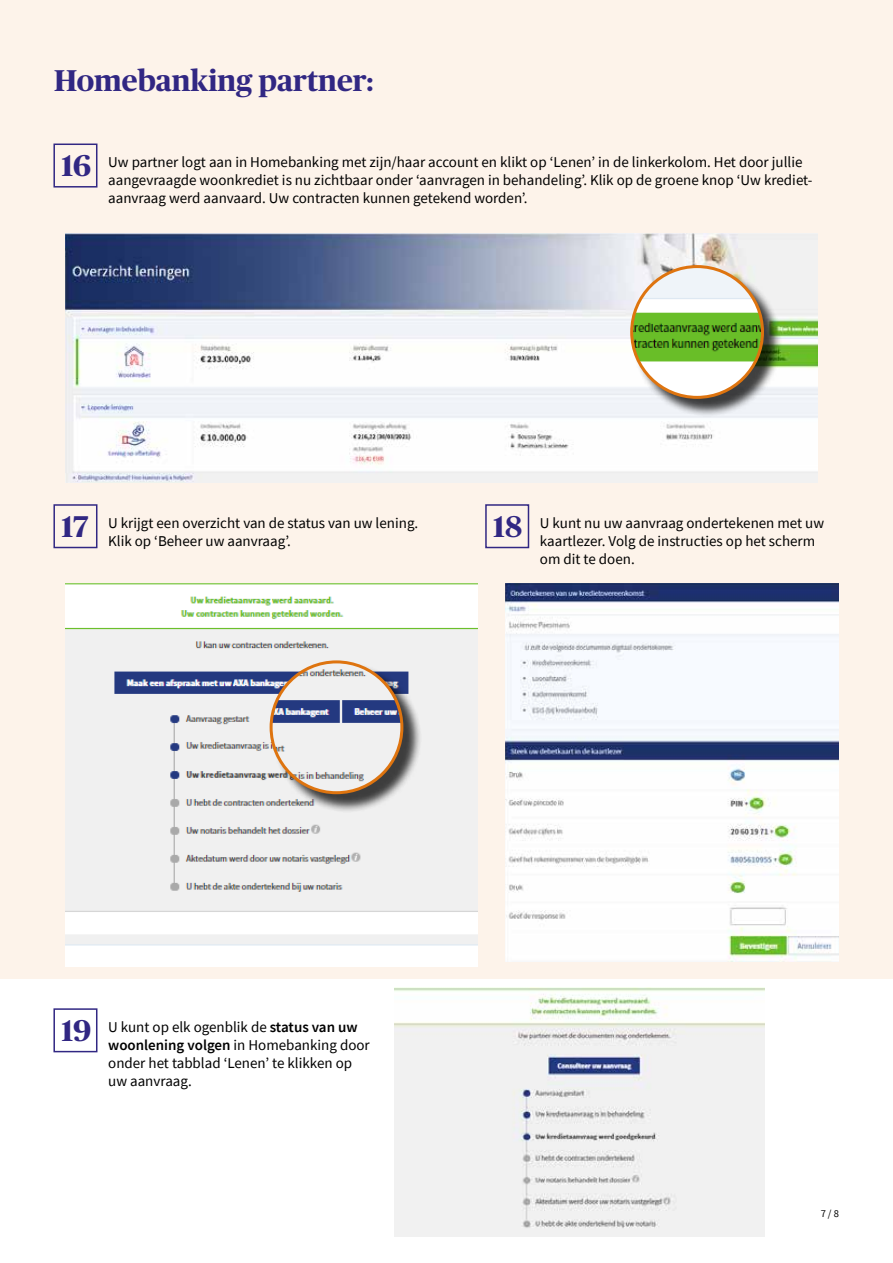
<style>
.page{position:relative;width:893px;height:1263px;background:#fff}
.page>*{position:absolute;margin:0;border:0;box-sizing:border-box;transform-origin:0 0}
.t1{font:700 30px "Publico Headline";color:#312783}
.t2{font:15px/18px "Source Sans Pro";color:#000}
.t3{font:10.5px "Source Sans Pro";color:#000}
.s1{font-family:"Publico Headline";font-weight:700;font-size:30px;color:#312783}
.s2{font-weight:600}
</style>
<div class="page">
<div style="left:0;top:0;width:893px;height:978px;background:#fdf3ea"></div>
<img style="left:66px;top:234px;width:751px;height:249px">
<img style="left:394px;top:988px;width:370px;height:248px">
<img style="left:66px;top:584px;width:412px;height:382px">
<img style="left:505px;top:584px;width:334px;height:377px">
<div style="left:53px;top:504px;width:44px;height:44px;border:2px solid #312783"></div>
<div style="left:485px;top:504px;width:44px;height:44px;border:2px solid #312783"></div>
<div style="left:53px;top:144px;width:44px;height:44px;border:2px solid #312783"></div>
<div style="left:53px;top:1008px;width:44px;height:44px;border:2px solid #312783"></div>
<div style="left:632px;top:267px;width:151px;height:150px;background:#000;opacity:.75"></div>
<img style="left:632px;top:267px;width:130px;height:130px;border-radius:65px">
<div style="left:630px;top:265px;width:134px;height:134px;border:3px solid #de740f;border-radius:50%"></div>
<div style="left:272px;top:663px;width:150px;height:150px;background:#000;opacity:.75"></div>
<img style="left:271px;top:662px;width:131px;height:131px;border-radius:65px">
<div style="left:270px;top:660px;width:133px;height:134px;border:3px solid #de740f;border-radius:50%"></div>
<h1 class="t1" style="left:54px;top:59px;width:321px">Homebanking partner:</h1>
<p class="t2" style="left:108px;top:153px;width:706px;text-indent:-47px"><span class="s1">16</span> Uw partner logt aan in Homebanking met zijn/haar account en klikt op ‘Lenen’ in de linkerkolom. Het door jullie aangevraagde woonkrediet is nu zichtbaar onder ‘aanvragen in behandeling’. Klik op de groene knop ‘Uw krediet&shy;aanvraag werd aanvaard. Uw contracten kunnen getekend worden’.</p>
<p class="t2" style="left:108px;top:514px;width:312px;text-indent:-47px"><span class="s1">17</span> U krijgt een overzicht van de status van uw lening.<br>Klik op ‘Beheer uw aanvraag’.</p>
<p class="t2" style="left:540px;top:514px;width:286px;text-indent:-47px"><span class="s1">18</span> U kunt nu uw aanvraag ondertekenen met uw kaartlezer. Volg de instructies op het scherm om dit te doen.</p>
<p class="t2" style="left:108px;top:1018px;width:263px;text-indent:-47px"><span class="s1">19</span> U kunt op elk ogenblik de <span class="s2">status van uw woonlening volgen</span> in Homebanking door onder het tabblad ‘Lenen’ te klikken op uw aanvraag.</p>
<p class="t3" style="left:821px;top:1207px;width:20px">7 / 8</p>
</div>
